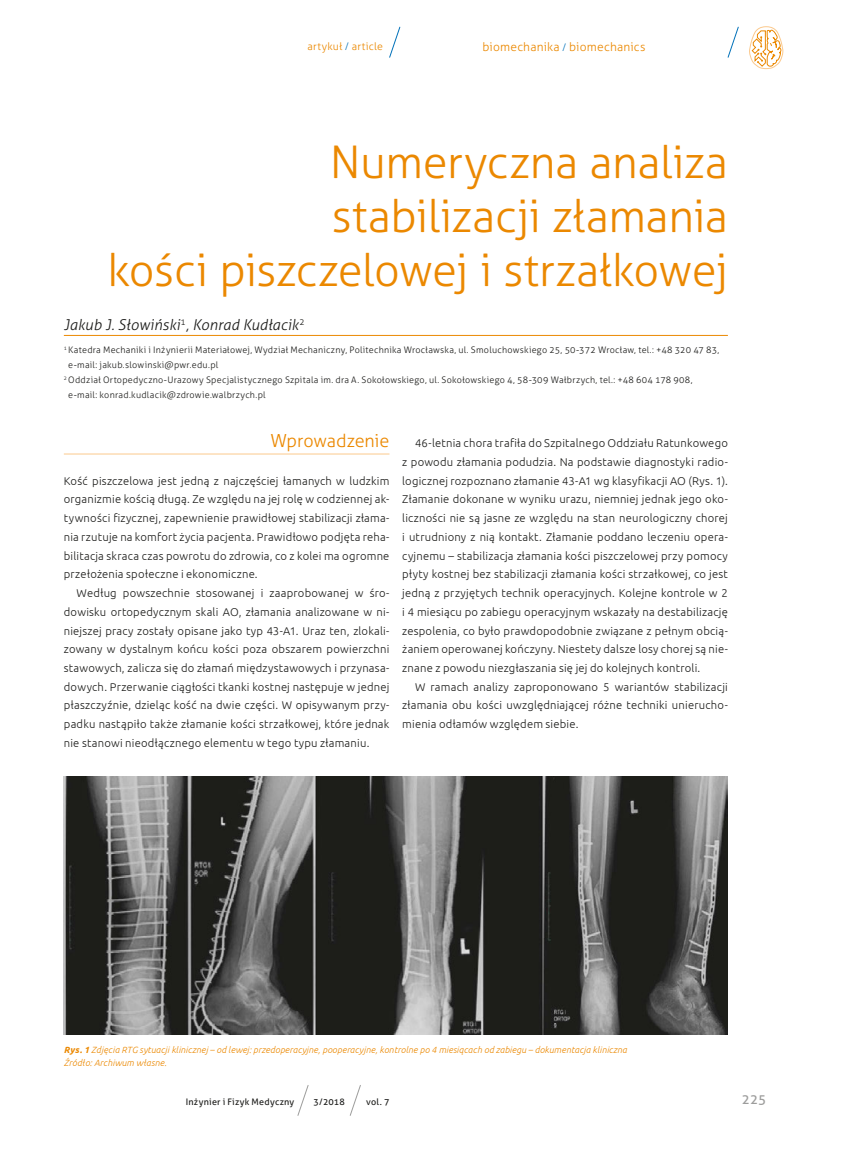
<style>
.page{position:relative;width:862px;height:1149px;background:#fff}
.page>*{position:absolute;margin:0;border:0;box-sizing:border-box;transform-origin:0 0}
.t1{font:300 45px/54px "Aller";letter-spacing:-.01em;color:#eb8800;text-align:right}
.t2{font:300 18px "Aller";letter-spacing:-.005em;color:#eb8800}
.t3{font:italic 300 15px "Aller";letter-spacing:.005em;color:#1d1d1b}
.t4{font:13.5px "Aller";color:#9d9d9c}
.t5{font:300 12px "Aller";letter-spacing:.015em;color:#eb8800}
.t6{font:300 11.25px/18.8px "Ubuntu";letter-spacing:.02em;color:#1d1d1b;text-align:justify}
.t7{font:300 10.5px "Aller";letter-spacing:.025em;color:#eb8800}
.t8{font:300 9px "Aller";letter-spacing:.025em;color:#1d1d1b}
.t9{font:italic 300 9px/13.5px "Ubuntu";letter-spacing:.015em;color:#eb8800}
.t10{font:9px "Aller";letter-spacing:.025em;color:#1d1d1b}
.s1{color:#0071b9}
.s2{font-size:10.5px;color:#0071b9}
.s3{font-weight:700}
</style>
<div class="page">
<svg style="left:297px;top:1085px;width:11px;height:30px"></svg>
<svg style="left:389px;top:26px;width:11px;height:32px"></svg>
<svg style="left:350px;top:1085px;width:10px;height:30px"></svg>
<svg style="left:727px;top:27px;width:11px;height:31px"></svg>
<svg style="left:749px;top:26px;width:34px;height:43px"></svg>
<hr style="left:64px;top:335px;width:663px;height:1px;background:#eb8800">
<hr style="left:64px;top:453px;width:325px;height:1px;background:#fbc98d">
<img style="left:64px;top:776px;width:663px;height:258px">
<p class="t7" style="left:307px;top:40px;width:77px">artykuł <span class="s1">/</span> article</p>
<p class="t5" style="left:482px;top:40px;width:164px">biomechanika <span class="s2">/</span> biomechanics</p>
<h1 class="t1" style="left:107px;top:135px;width:621px">Numeryczna analiza<br>stabilizacji złamania<br>kości piszczelowej i strzałkowej</h1>
<h3 class="t3" style="left:64px;top:315px;width:242px">Jakub J. Słowiński<sup>1</sup>, Konrad Kudłacik<sup>2</sup></h3>
<p class="t8" style="left:64px;top:344px;width:656px"><sup>1</sup> Katedra Mechaniki i Inżynierii Materiałowej, Wydział Mechaniczny, Politechnika Wrocławska, ul. Smoluchowskiego 25, 50-372 Wrocław, tel.: +48 320 47 83,</p>
<p class="t8" style="left:68px;top:359px;width:151px">e-mail: jakub.slowinski@pwr.edu.pl</p>
<p class="t8" style="left:64px;top:374px;width:630px"><sup>2</sup> Oddział Ortopedyczno-Urazowy Specjalistycznego Szpitala im. dra A. Sokołowskiego, ul. Sokołowskiego 4, 58-309 Wałbrzych, tel.: +48 604 178 908,</p>
<p class="t8" style="left:68px;top:389px;width:199px">e-mail: konrad.kudlacik@zdrowie.walbrzych.pl</p>
<h2 class="t2" style="left:270px;top:430px;width:120px">Wprowadzenie</h2>
<p class="t6" style="left:64px;top:471px;width:327px">Kość piszczelowa jest jedną z najczęściej łamanych w ludzkim organizmie kością długą. Ze względu na jej rolę w codziennej ak&shy;tywności fizycznej, zapewnienie prawidłowej stabilizacji złama&shy;nia rzutuje na komfort życia pacjenta. Prawidłowo podjęta reha&shy;bilitacja skraca czas powrotu do zdrowia, co z kolei ma ogromne przełożenia społeczne i ekonomiczne.</p>
<p class="t6" style="left:64px;top:583px;width:327px;text-indent:13px">Według powszechnie stosowanej i zaaprobowanej w śro&shy;dowisku ortopedycznym skali AO, złamania analizowane w ni&shy;niejszej pracy zostały opisane jako typ 43-A1. Uraz ten, zlokali&shy;zowany w dystalnym końcu kości poza obszarem powierzchni stawowych, zalicza się do złamań międzystawowych i przynasa&shy;dowych. Przerwanie ciągłości tkanki kostnej następuje w jednej płaszczyźnie, dzieląc kość na dwie części. W opisywanym przy&shy;padku nastąpiło także złamanie kości strzałkowej, które jednak nie stanowi nieodłącznego elementu w tego typu złamaniu.</p>
<p class="t6" style="left:402px;top:433px;width:327px;text-indent:13px">46-letnia chora trafiła do Szpitalnego Oddziału Ratunkowego z powodu złamania podudzia. Na podstawie diagnostyki radio&shy;logicznej rozpoznano złamanie 43-A1 wg klasyfikacji AO (Rys. 1).<br>Złamanie dokonane w wyniku urazu, niemniej jednak jego oko&shy;liczności nie są jasne ze względu na stan neurologiczny chorej i utrudniony z nią kontakt. Złamanie poddano leczeniu opera&shy;cyjnemu – stabilizacja złamania kości piszczelowej przy pomocy płyty kostnej bez stabilizacji złamania kości strzałkowej, co jest jedną z przyjętych technik operacyjnych. Kolejne kontrole w 2 i 4 miesiącu po zabiegu operacyjnym wskazały na destabilizację zespolenia, co było prawdopodobnie związane z pełnym obcią&shy;żaniem operowanej kończyny. Niestety dalsze losy chorej są nie&shy;znane z powodu niezgłaszania się jej do kolejnych kontroli.</p>
<p class="t6" style="left:402px;top:676px;width:327px;text-indent:13px">W ramach analizy zaproponowano 5 wariantów stabilizacji złamania obu kości uwzględniającej różne techniki unierucho&shy;mienia odłamów względem siebie.</p>
<p class="t9" style="left:64px;top:1041px;width:564px"><span class="s3">Rys. 1</span> Zdjęcia RTG sytuacji klinicznej – od lewej: przedoperacyjne, pooperacyjne, kontrolne po 4 miesiącach od zabiegu – dokumentacja kliniczna<br>Źródło: Archiwum własne.</p>
<p class="t10" style="left:185px;top:1095px;width:110px">Inżynier i Fizyk Medyczny</p>
<p class="t10" style="left:313px;top:1095px;width:33px">3/2018</p>
<p class="t10" style="left:366px;top:1095px;width:25px">vol. 7</p>
<p class="t4" style="left:741px;top:1090px;width:26px">225</p>
</div>
